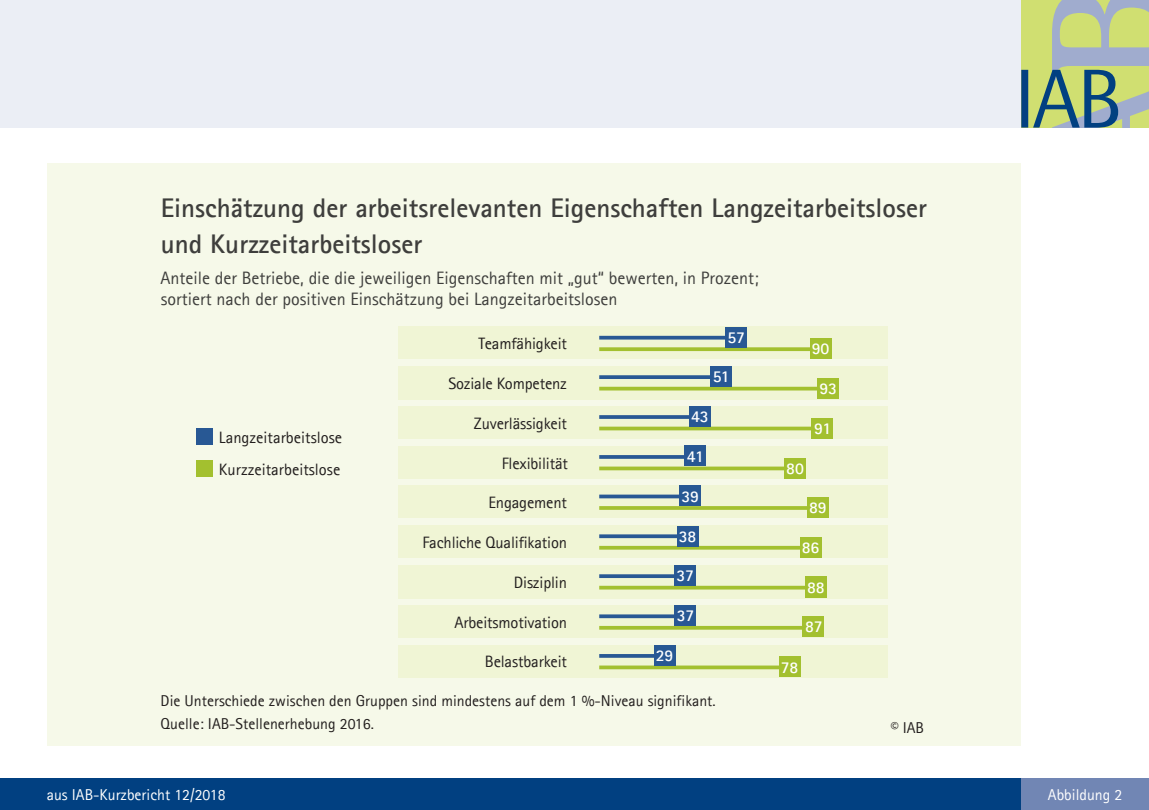
<style>
.page{position:relative;width:1149px;height:810px;background:#fff}
.page>*{position:absolute;margin:0;border:0;box-sizing:border-box;transform-origin:0 0}
.Graphiküberschrift{font:700 27px/36px "Agfa Rotis Sans Serif";color:#3e3e3c}
.Graphi_Kasten-Abbild{font:18px/21.6px "Agfa Rotis Sans Serif";color:#3e3e3c}
.t1{font:16.5px "Agfa Rotis Sans Serif";letter-spacing:-.01em;color:#231f20}
.Graphiktext-Quelle{font:16.5px "Agfa Rotis Sans Serif";color:#221e1d}
.Achsenbeschriftung{font:700 16.5px "Agfa Rotis Sans Serif";letter-spacing:-.01em;color:#fff}
.Graphiktext-Quelle-2{font:15.75px "Agfa Rotis Sans Serif";color:#221e1d}
.Graphiktext-Quelle-3{font:15.75px "Agfa Rotis Sans Serif";color:#fff}
</style>
<div class="page">
<div style="left:0;top:0;width:1020px;height:128px;background:#ebeef5"></div>
<svg style="left:1020px;top:0;width:128px;height:128px;background:#a9bd90"></svg>
<div style="left:0;top:778px;width:1020px;height:32px;background:#014081"></div>
<div style="left:1020px;top:778px;width:128px;height:32px;background:#7186b4"></div>
<div style="left:48px;top:164px;width:972px;height:582px;background:#f6f9e9"></div>
<div style="left:398px;top:326px;width:489px;height:33px;background:#f0f5d5"></div>
<svg style="left:599px;top:336px;width:126px;height:4px"></svg>
<svg style="left:599px;top:347px;width:210px;height:4px"></svg>
<div style="left:725px;top:327px;width:21px;height:20px;background:#285894"></div>
<div style="left:809px;top:338px;width:22px;height:21px;background:#a3c02f"></div>
<div style="left:398px;top:366px;width:489px;height:33px;background:#f0f5d5"></div>
<svg style="left:599px;top:375px;width:110px;height:4px"></svg>
<svg style="left:599px;top:387px;width:218px;height:4px"></svg>
<div style="left:709px;top:366px;width:22px;height:21px;background:#285894"></div>
<div style="left:817px;top:378px;width:21px;height:21px;background:#a3c02f"></div>
<div style="left:398px;top:406px;width:489px;height:33px;background:#f0f5d5"></div>
<hr style="left:599px;top:427px;width:225px;height:3px;background:#a3c02f">
<svg style="left:599px;top:415px;width:90px;height:4px"></svg>
<div style="left:689px;top:406px;width:21px;height:21px;background:#285894"></div>
<div style="left:811px;top:418px;width:21px;height:21px;background:#a3c02f"></div>
<div style="left:398px;top:446px;width:489px;height:33px;background:#f0f5d5"></div>
<hr style="left:599px;top:467px;width:196px;height:3px;background:#a3c02f">
<svg style="left:599px;top:455px;width:85px;height:4px"></svg>
<div style="left:684px;top:445px;width:21px;height:21px;background:#285894"></div>
<div style="left:784px;top:458px;width:21px;height:21px;background:#a3c02f"></div>
<div style="left:398px;top:645px;width:489px;height:33px;background:#f0f5d5"></div>
<hr style="left:599px;top:666px;width:191px;height:3px;background:#a3c02f">
<svg style="left:599px;top:654px;width:55px;height:4px"></svg>
<div style="left:654px;top:645px;width:21px;height:21px;background:#285894"></div>
<div style="left:779px;top:656px;width:21px;height:21px;background:#a3c02f"></div>
<div style="left:398px;top:605px;width:489px;height:33px;background:#f0f5d5"></div>
<svg style="left:599px;top:626px;width:203px;height:4px"></svg>
<svg style="left:599px;top:614px;width:75px;height:4px"></svg>
<div style="left:674px;top:605px;width:21px;height:21px;background:#285894"></div>
<div style="left:802px;top:616px;width:21px;height:21px;background:#a3c02f"></div>
<div style="left:398px;top:565px;width:489px;height:33px;background:#f0f5d5"></div>
<svg style="left:599px;top:586px;width:205px;height:4px"></svg>
<svg style="left:599px;top:574px;width:75px;height:4px"></svg>
<div style="left:674px;top:565px;width:21px;height:21px;background:#285894"></div>
<div style="left:804px;top:577px;width:22px;height:21px;background:#a3c02f"></div>
<div style="left:398px;top:525px;width:489px;height:33px;background:#f0f5d5"></div>
<svg style="left:599px;top:546px;width:200px;height:4px"></svg>
<svg style="left:599px;top:534px;width:78px;height:4px"></svg>
<div style="left:677px;top:526px;width:21px;height:21px;background:#285894"></div>
<div style="left:799px;top:537px;width:22px;height:21px;background:#a3c02f"></div>
<div style="left:398px;top:485px;width:489px;height:33px;background:#f0f5d5"></div>
<svg style="left:599px;top:506px;width:208px;height:4px"></svg>
<hr style="left:599px;top:495px;width:92px;height:3px;background:#285894">
<div style="left:679px;top:485px;width:21px;height:21px;background:#285894"></div>
<div style="left:807px;top:497px;width:21px;height:21px;background:#a3c02f"></div>
<div style="left:196px;top:460px;width:16px;height:17px;background:#a3c02f"></div>
<div style="left:196px;top:428px;width:16px;height:17px;background:#285894"></div>
<p class="Graphiküberschrift" style="left:161px;top:190px;width:767px">Einschätzung der arbeitsrelevanten Eigenschaften Langzeitarbeitsloser und Kurzzeitarbeitsloser</p>
<p class="Graphi_Kasten-Abbild" style="left:160px;top:267px;width:599px">Anteile der Betriebe, die die jeweiligen Eigenschaften mit „gut“ bewerten, in Prozent; sortiert nach der positiven Einschätzung bei Langzeitarbeitslosen</p>
<p class="Graphiktext-Quelle" style="left:478px;top:334px;width:90px">Teamfähigkeit</p>
<p class="Achsenbeschriftung" style="left:727px;top:327px;width:19px">57</p>
<p class="Achsenbeschriftung" style="left:811px;top:338px;width:19px">90</p>
<p class="Graphiktext-Quelle" style="left:219px;top:428px;width:125px">Langzeitarbeitslose</p>
<p class="Graphiktext-Quelle" style="left:219px;top:459px;width:123px">Kurzzeitarbeitslose</p>
<p class="t1" style="left:448px;top:374px;width:120px">Soziale Kompetenz</p>
<p class="t1" style="left:474px;top:413px;width:94px">Zuverlässigkeit</p>
<p class="t1" style="left:501px;top:453px;width:68px">Flexibilität</p>
<p class="t1" style="left:488px;top:493px;width:80px">Engagement</p>
<p class="Achsenbeschriftung" style="left:712px;top:366px;width:18px">51</p>
<p class="Achsenbeschriftung" style="left:691px;top:406px;width:19px">43</p>
<p class="Achsenbeschriftung" style="left:686px;top:446px;width:18px">41</p>
<p class="Achsenbeschriftung" style="left:681px;top:486px;width:19px">39</p>
<p class="t1" style="left:422px;top:533px;width:146px">Fachliche Qualifikation</p>
<p class="Achsenbeschriftung" style="left:678px;top:526px;width:19px">38</p>
<p class="Graphiktext-Quelle" style="left:513px;top:573px;width:55px">Disziplin</p>
<p class="Achsenbeschriftung" style="left:676px;top:565px;width:19px">37</p>
<p class="t1" style="left:454px;top:612px;width:114px">Arbeitsmotivation</p>
<p class="Achsenbeschriftung" style="left:676px;top:605px;width:19px">37</p>
<p class="t1" style="left:485px;top:652px;width:84px">Belastbarkeit</p>
<p class="Achsenbeschriftung" style="left:655px;top:645px;width:19px">29</p>
<p class="Achsenbeschriftung" style="left:819px;top:378px;width:19px">93</p>
<p class="Achsenbeschriftung" style="left:786px;top:458px;width:19px">80</p>
<p class="Achsenbeschriftung" style="left:814px;top:418px;width:18px">91</p>
<p class="Achsenbeschriftung" style="left:809px;top:497px;width:19px">89</p>
<p class="Achsenbeschriftung" style="left:801px;top:537px;width:19px">86</p>
<p class="Achsenbeschriftung" style="left:806px;top:577px;width:19px">88</p>
<p class="Achsenbeschriftung" style="left:804px;top:616px;width:19px">87</p>
<p class="Achsenbeschriftung" style="left:780px;top:657px;width:19px">78</p>
<p class="Graphiktext-Quelle-2" style="left:161px;top:691px;width:556px">Die Unterschiede zwischen den Gruppen sind mindestens auf dem 1 %-Niveau signifikant.</p>
<p class="Graphiktext-Quelle-2" style="left:161px;top:715px;width:215px">Quelle: IAB-Stellenerhebung 2016.</p>
<p class="Graphiktext-Quelle-2" style="left:890px;top:719px;width:35px">© IAB</p>
<p class="Graphiktext-Quelle-3" style="left:47px;top:786px;width:180px">aus IAB-Kurzbericht 12/2018</p>
<p class="Graphiktext-Quelle-3" style="left:1047px;top:786px;width:76px">Abbildung 2</p>
</div>
